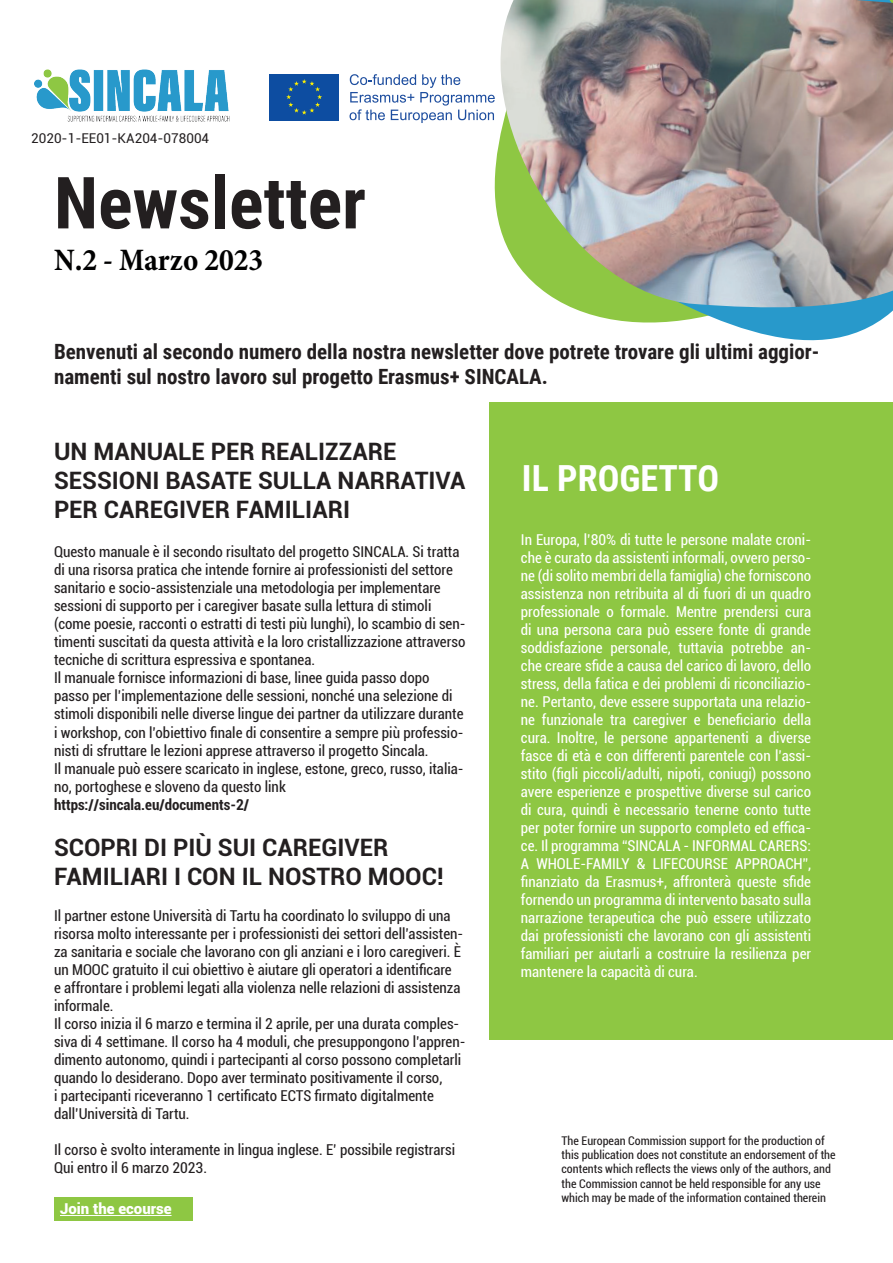
<style>
.page{position:relative;width:893px;height:1263px;background:#fff}
.page>*{position:absolute;margin:0;border:0;box-sizing:border-box;transform-origin:0 0}
.t1{font:700 72px "Roboto Condensed";color:#231f20}
.t2{font:700 36px "Roboto Condensed";color:#fff}
.t3{font:700 condensed 31.5px "Minion Pro";color:#000001}
.t4{font:700 24px/28.8px "Roboto";color:#231f20}
.t5{font:700 21px/25.2px "Roboto Condensed";color:#231f20}
.t6{font:condensed 15px/18px "Roboto";color:#231f20}
.t7{font:condensed 15px/18px "Roboto";color:#fff;text-align:justify}
.t8{font:700 condensed 15px "Roboto";color:#231f20}
.t9{font:900 15px "Roboto";color:#fff}
.t10{font:13.5px "Roboto";color:#231f20}
.t11{font:condensed 12px/14.4px "Roboto";color:#231f20}
</style>
<div class="page">
<svg style="left:578px;top:310px;width:315px;height:31px"></svg>
<img style="left:494px;top:0;width:399px;height:310px">
<div style="left:269px;top:74px;width:70px;height:46px;background:#0d4da1"></div>
<svg style="left:286px;top:79px;width:36px;height:36px"></svg>
<svg style="left:350px;top:74px;width:145px;height:49px"></svg>
<img style="left:34px;top:69px;width:196px;height:53px">
<div style="left:54px;top:1197px;width:138px;height:23px;background:#8ec743"></div>
<hr style="left:60px;top:1215px;width:112px;height:1px;background:#fff">
<div style="left:489px;top:402px;width:404px;height:638px;background:#8ec743"></div>
<p class="t10" style="left:31px;top:129px;width:179px">2020-1-EE01-KA204-078004</p>
<h1 class="t1" style="left:54px;top:152px;width:314px">Newsletter</h1>
<h3 class="t3" style="left:54px;top:238px;width:211px">N.2 - Marzo 2023</h3>
<h3 class="t5" style="left:54px;top:338px;width:767px">Benvenuti al secondo numero della nostra newsletter dove potrete trovare gli ultimi aggior&shy;namenti sul nostro lavoro sul progetto Erasmus+ SINCALA.</h3>
<h3 class="t4" style="left:54px;top:436px;width:413px">UN MANUALE PER REALIZZARE<br>SESSIONI BASATE SULLA NARRATIVA<br>PER CAREGIVER FAMILIARI</h3>
<p class="t6" style="left:54px;top:543px;width:413px">Questo manuale è il secondo risultato del progetto SINCALA. Si tratta di una risorsa pratica che intende fornire ai professionisti del settore sanitario e socio-assistenziale una metodologia per implementare sessioni di supporto per i caregiver basate sulla lettura di stimoli (come poesie, racconti o estratti di testi più lunghi), lo scambio di sen&shy;timenti suscitati da questa attività e la loro cristallizzazione attraverso tecniche di scrittura espressiva e spontanea.<br>Il manuale fornisce informazioni di base, linee guida passo dopo passo per l’implementazione delle sessioni, nonché una selezione di stimoli disponibili nelle diverse lingue dei partner da utilizzare durante i workshop, con l’obiettivo finale di consentire a sempre più professio&shy;nisti di sfruttare le lezioni apprese attraverso il progetto Sincala.<br>Il manuale può essere scaricato in inglese, estone, greco, russo, italia&shy;no, portoghese e sloveno da questo link</p>
<p class="t8" style="left:54px;top:794px;width:197px">https://sincala.eu/documents-2/</p>
<h3 class="t4" style="left:54px;top:832px;width:391px">SCOPRI DI PIÙ SUI CAREGIVER<br>FAMILIARI I CON IL NOSTRO MOOC!</h3>
<p class="t6" style="left:54px;top:906px;width:413px">Il partner estone Università di Tartu ha coordinato lo sviluppo di una risorsa molto interessante per i professionisti dei settori dell’assisten&shy;za sanitaria e sociale che lavorano con gli anziani e i loro caregiveri. È un MOOC gratuito il cui obiettivo è aiutare gli operatori a identificare<br>e affrontare i problemi legati alla violenza nelle relazioni di assistenza informale.<br>Il corso inizia il 6 marzo e termina il 2 aprile, per una durata comples&shy;siva di 4 settimane. Il corso ha 4 moduli, che presuppongono l’appren&shy;dimento autonomo, quindi i partecipanti al corso possono completarli quando lo desiderano. Dopo aver terminato positivamente il corso,<br>i partecipanti riceveranno 1 certificato ECTS firmato digitalmente dall’Università di Tartu.</p>
<p class="t6" style="left:54px;top:1140px;width:403px">Il corso è svolto interamente in lingua inglese. E’ possibile registrarsi<br>Qui entro il 6 marzo 2023.</p>
<p class="t9" style="left:60px;top:1198px;width:113px">Join the ecourse</p>
<h2 class="t2" style="left:522px;top:453px;width:199px">IL PROGETTO</h2>
<p class="t7" style="left:521px;top:530px;width:292px">In Europa, l’80% di tutte le persone malate croni&shy;che è curato da assistenti informali, ovvero perso&shy;ne (di solito membri della famiglia) che forniscono assistenza non retribuita al di fuori di un quadro professionale o formale. Mentre prendersi cura di una persona cara può essere fonte di grande soddisfazione personale, tuttavia potrebbe an&shy;che creare sfide a causa del carico di lavoro, dello stress, della fatica e dei problemi di riconciliazio&shy;ne. Pertanto, deve essere supportata una relazio&shy;ne funzionale tra caregiver e beneficiario della cura. Inoltre, le persone appartenenti a diverse fasce di età e con differenti parentele con l’assi&shy;stito (figli piccoli/adulti, nipoti, coniugi) possono avere esperienze e prospettive diverse sul carico di cura, quindi è necessario tenerne conto tutte per poter fornire un supporto completo ed effica&shy;ce. Il programma “SINCALA - INFORMAL CARERS:<br>A WHOLE-FAMILY &amp; LIFECOURSE APPROACH”, finanziato da Erasmus+, affronterà queste sfide fornendo un programma di intervento basato sulla narrazione terapeutica che può essere utilizzato dai professionisti che lavorano con gli assistenti familiari per aiutarli a costruire la resilienza per mantenere la capacità di cura.</p>
<p class="t11" style="left:561px;top:1133px;width:276px">The European Commission support for the production of this publication does not constitute an endorsement of the contents which reflects the views only of the authors, and the Commission cannot be held responsible for any use which may be made of the information contained therein</p>
</div>
